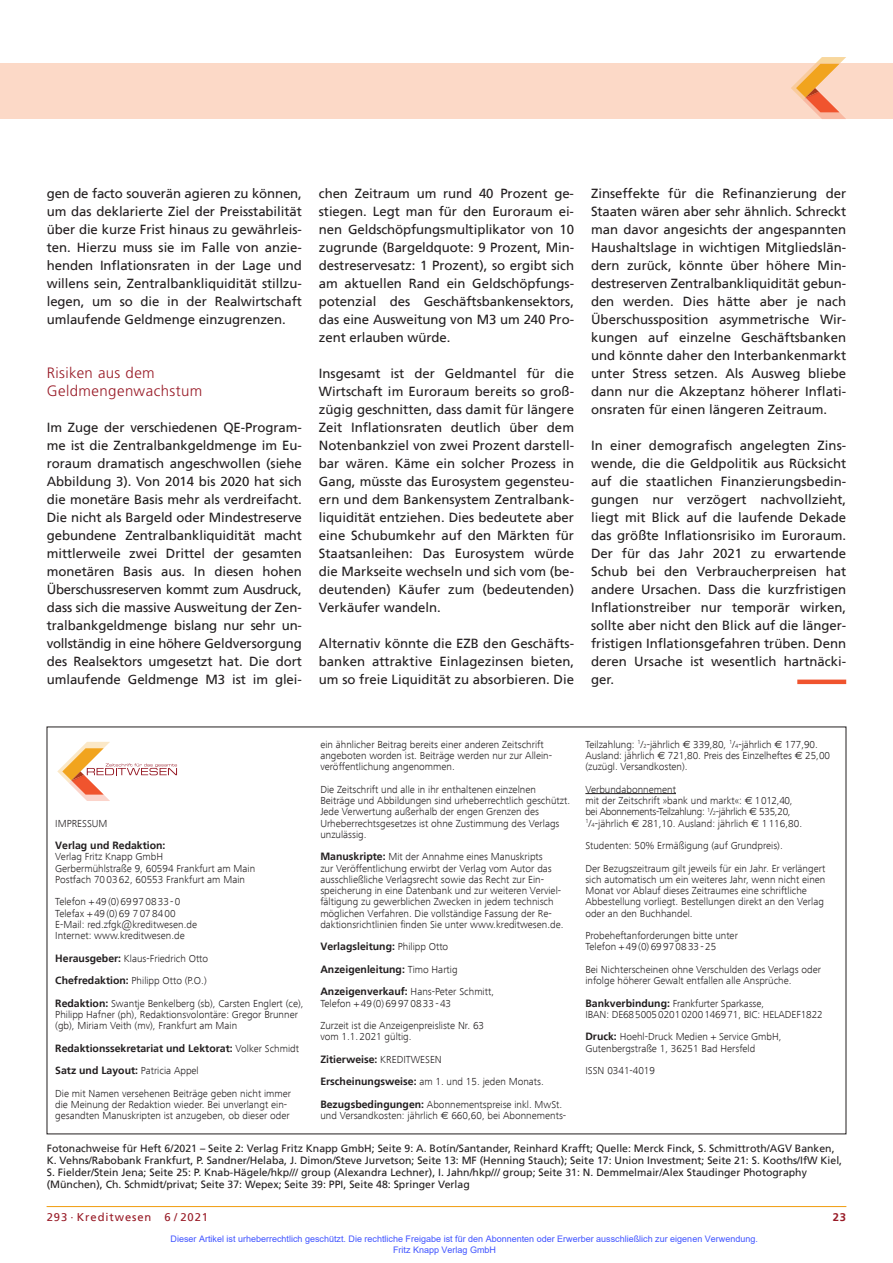
<style>
.page{position:relative;width:893px;height:1263px;background:#fff}
.page>*{position:absolute;margin:0;border:0;box-sizing:border-box;transform-origin:0 0}
.t1{font:300 15px/18px "Frutiger";letter-spacing:.025em;color:#981a26}
.t2{font:13.2px/18px "Frutiger";color:#231f20;text-align:justify}
.t3{font:11.25px "Frutiger";letter-spacing:.08em;color:#981a26}
.t4{font:700 11.25px "Frutiger";color:#981a26}
.t5{font:300 10.5px/11.2px "Frutiger Next Com";color:#231f20}
.t6{font:10.5px/12px "Frutiger";color:#231f20}
.t7{font:700 10.5px/22.5px "Frutiger";color:#231f20}
.t8{font:9px/10.8px "Arial";color:#4054ff}
.s1{font-family:"Frutiger";font-weight:700}
.s2{font-family:"Frutiger Next Com";font-weight:300}
.s3{font-family:"Euro Sans";font-weight:400}
.s4{font-size:6.15px}
</style>
<div class="page">
<hr style="left:47px;top:1206px;width:799px;height:1px;background:#f1a31e">
<div style="left:0;top:64px;width:893px;height:55px;background:#fcd9c7"></div>
<svg style="left:791px;top:57px;width:55px;height:62px"></svg>
<div style="left:797px;top:679px;width:49px;height:5px;background:#f0542e"></div>
<svg style="left:57px;top:742px;width:120px;height:59px"></svg>
<hr style="left:585px;top:793px;width:91px;height:1px;background:#231f20">
<p class="t2" style="left:47px;top:185px;width:257px">gen de facto souverän agieren zu können, um das deklarierte Ziel der Preisstabilität über die kurze Frist hinaus zu gewährleis&shy;ten. Hierzu muss sie im Falle von anzie&shy;henden Inflationsraten in der Lage und willens sein, Zentralbankliquidität stillzu&shy;legen, um so die in der Realwirtschaft umlaufende Geldmenge einzugrenzen.</p>
<p class="t1" style="left:47px;top:364px;width:157px">Risiken aus dem<br>Geldmengenwachstum</p>
<p class="t2" style="left:47px;top:419px;width:257px">Im Zuge der verschiedenen QE-Program&shy;me ist die Zentralbankgeldmenge im Eu&shy;roraum dramatisch angeschwollen (siehe Abbildung 3). Von 2014 bis 2020 hat sich die monetäre Basis mehr als verdreifacht.<br>Die nicht als Bargeld oder Mindestreserve gebundene Zentralbankliquidität macht mittlerweile zwei Drittel der gesamten monetären Basis aus. In diesen hohen Überschussreserven kommt zum Ausdruck, dass sich die massive Ausweitung der Zen&shy;tralbankgeldmenge bislang nur sehr un&shy;vollständig in eine höhere Geldversorgung des Realsektors umgesetzt hat. Die dort umlaufende Geldmenge M3 ist im glei-</p>
<p class="t2" style="left:319px;top:185px;width:257px">chen Zeitraum um rund 40 Prozent ge&shy;stiegen. Legt man für den Euroraum ei&shy;nen Geldschöpfungsmultiplikator von 10 zugrunde (Bargeldquote: 9 Prozent, Min&shy;destreservesatz: 1 Prozent), so ergibt sich am aktuellen Rand ein Geldschöpfungs&shy;potenzial des Geschäftsbankensektors, das eine Ausweitung von M3 um 240 Pro&shy;zent erlauben würde.</p>
<p class="t2" style="left:319px;top:365px;width:257px">Insgesamt ist der Geldmantel für die Wirtschaft im Euroraum bereits so groß&shy;zügig geschnitten, dass damit für längere Zeit Inflationsraten deutlich über dem Notenbankziel von zwei Prozent darstell&shy;bar wären. Käme ein solcher Prozess in Gang, müsste das Eurosystem gegensteu&shy;ern und dem Bankensystem Zentralbank&shy;liquidität entziehen. Dies bedeutete aber eine Schubumkehr auf den Märkten für Staatsanleihen: Das Eurosystem würde die Markseite wechseln und sich vom (be&shy;deutenden) Käufer zum (bedeutenden)<br>Verkäufer wandeln.</p>
<p class="t2" style="left:319px;top:635px;width:257px">Alternativ könnte die EZB den Geschäfts&shy;banken attraktive Einlagezinsen bieten, um so freie Liquidität zu absorbieren. Die</p>
<p class="t2" style="left:591px;top:185px;width:257px">Zinseffekte für die Refinanzierung der Staaten wären aber sehr ähnlich. Schreckt man davor angesichts der angespannten Haushaltslage in wichtigen Mitgliedslän&shy;dern zurück, könnte über höhere Min&shy;destreserven Zentralbankliquidität gebun&shy;den werden. Dies hätte aber je nach Überschussposition asymmetrische Wir&shy;kungen auf einzelne Geschäftsbanken und könnte daher den Interbankenmarkt unter Stress setzen. Als Ausweg bliebe dann nur die Akzeptanz höherer Inflati&shy;onsraten für einen längeren Zeitraum.</p>
<p class="t2" style="left:591px;top:437px;width:257px">In einer demografisch angelegten Zins&shy;wende, die die Geldpolitik aus Rücksicht auf die staatlichen Finanzierungsbedin&shy;gungen nur verzögert nachvollzieht, liegt mit Blick auf die laufende Dekade das größte Inflationsrisiko im Euroraum.<br>Der für das Jahr 2021 zu erwartende Schub bei den Verbraucherpreisen hat andere Ursachen. Dass die kurzfristigen Inflationstreiber nur temporär wirken, sollte aber nicht den Blick auf die länger&shy;fristigen Inflationsgefahren trüben. Denn deren Ursache ist wesentlich hartnäcki&shy;ger.</p>
<p class="t5" style="left:55px;top:817px;width:54px">IMPRESSUM</p>
<p class="t7" style="left:55px;top:835px;width:112px">Verlag und Redaktion:</p>
<p class="t5" style="left:55px;top:851px;width:201px">Verlag Fritz Knapp GmbH<br>Gerbermühlstraße 9, 60594 Frankfurt am Main<br>Postfach 700362, 60553 Frankfurt am Main</p>
<p class="t5" style="left:55px;top:896px;width:143px">Telefon +49(0)69970833-0<br>Telefax +49(0)69 7078400<br>E-Mail: red.zfgk@kreditwesen.de<br>Internet: www.kreditwesen.de</p>
<p class="t5" style="left:55px;top:947px;width:250px;line-height:22.5px"><span class="s1">Herausgeber:</span> Klaus-Friedrich Otto<br><span class="s1">Chefredaktion:</span> Philipp Otto (P.O.)<br><span class="s1">Redaktion:</span> Swantje Benkelberg (sb), Carsten Englert (ce),</p>
<p class="t5" style="left:55px;top:1009px;width:244px">Philipp Hafner (ph), Redaktionsvolontäre: Gregor Brunner (gb), Miriam Veith (mv), Frankfurt am Main</p>
<p class="t7" style="left:55px;top:1037px;width:245px">Redaktionssekretariat und Lektorat: <span class="s2">Volker Schmidt<br></span>Satz und Layout: <span class="s2">Patricia Appel</span></p>
<p class="t5" style="left:55px;top:1087px;width:237px">Die mit Namen versehenen Beiträge geben nicht immer die Meinung der Redaktion wieder. Bei unverlangt ein&shy;gesandten Manuskripten ist anzugeben, ob dieser oder</p>
<p class="t5" style="left:320px;top:739px;width:233px">ein ähnlicher Beitrag bereits einer anderen Zeitschrift angeboten worden ist. Beiträge werden nur zur Allein&shy;veröffentlichung angenommen.</p>
<p class="t5" style="left:320px;top:784px;width:251px">Die Zeitschrift und alle in ihr enthaltenen einzelnen Beiträge und Abbildungen sind urheberrechtlich geschützt.<br>Jede Verwertung außerhalb der engen Grenzen des Urheberrechtsgesetzes ist ohne Zustimmung des Verlags unzulässig.</p>
<p class="t5" style="left:320px;top:851px;width:245px"><span class="s1">Manuskripte:</span> Mit der Annahme eines Manuskripts<br>zur Veröffentlichung erwirbt der Verlag vom Autor das ausschließliche Verlagsrecht sowie das Recht zur Ein&shy;speicherung in eine Datenbank und zur weiteren Verviel&shy;fältigung zu gewerblichen Zwecken in jedem technisch möglichen Verfahren. Die vollständige Fassung der Re&shy;dak-tionsricht-linien finden Sie unter www.kreditwesen.de.</p>
<p class="t7" style="left:320px;top:936px;width:139px">Verlagsleitung: <span class="s2">Philipp Otto<br></span>Anzeigenleitung: <span class="s2">Timo Hartig</span></p>
<p class="t5" style="left:320px;top:986px;width:175px"><span class="s1">Anzeigenverkauf:</span> Hans-Peter Schmitt,<br>Telefon +49(0)69970833-43</p>
<p class="t5" style="left:320px;top:1020px;width:165px">Zurzeit ist die Anzeigenpreisliste Nr. 63 vom 1.1.2021 gültig.</p>
<p class="t7" style="left:320px;top:1048px;width:123px">Zitierweise: <span class="s2">KREDITWESEN</span></p>
<p class="t5" style="left:320px;top:1070px;width:243px;line-height:22.5px"><span class="s1">Erscheinungsweise:</span> am 1. und 15. jeden Monats.<br><span class="s1">Bezugsbedingungen:</span> Abonnementspreise inkl. MwSt.</p>
<p class="t5" style="left:320px;top:1110px;width:247px">und Versandkosten: jährlich <span class="s3">R</span> 660,60, bei Abonnements-</p>
<p class="t5" style="left:585px;top:739px;width:246px">Teilzahlung: <sup>1</sup>/<span class="s4">2</span>-jährlich <span class="s3">R</span> 339,80, <sup>1</sup>/<span class="s4">4</span>-jährlich <span class="s3">R</span> 177,90.<br>Ausland: jährlich <span class="s3">R</span> 721,80. Preis des Einzelheftes <span class="s3">R</span> 25,00 (zuzügl. Versandkosten).</p>
<p class="t5" style="left:585px;top:784px;width:218px">Verbundabonnement<br>mit der Zeitschrift »bank und markt«: <span class="s3">R</span> 1012,40, bei Abonnements-Teilzahlung: <sup>1</sup>/<span class="s4">2</span>-jährlich <span class="s3">R</span> 535,20, <sup>1</sup>/<span class="s4">4</span>-jährlich <span class="s3">R</span> 281,10. Ausland: jährlich <span class="s3">R</span> 1116,80.</p>
<p class="t5" style="left:585px;top:834px;width:241px;line-height:22.5px">Studenten: 50% Ermäßigung (auf Grundpreis).<br>Der Bezugszeitraum gilt jeweils für ein Jahr. Er verlängert</p>
<p class="t5" style="left:585px;top:874px;width:241px">sich automatisch um ein weiteres Jahr, wenn nicht einen Monat vor Ablauf dieses Zeitraumes eine schriftliche Abbestellung vorliegt. Bestellungen direkt an den Verlag oder an den Buchhandel.</p>
<p class="t5" style="left:585px;top:930px;width:154px">Probeheftanforderungen bitte unter<br>Telefon +49(0)69970833-25</p>
<p class="t5" style="left:585px;top:964px;width:237px">Bei Nichterscheinen ohne Verschulden des Verlags oder infolge höherer Gewalt entfallen alle Ansprüche.</p>
<p class="t5" style="left:585px;top:997px;width:239px"><span class="s1">Bankverbindung:</span> Frankfurter Sparkasse,<br>IBAN: DE68500502010200146971, BIC: HELADEF1822</p>
<p class="t5" style="left:585px;top:1031px;width:198px"><span class="s1">Druck:</span> Hoehl-Druck Medien + Service GmbH,<br>Gutenbergstraße 1, 36251 Bad Hersfeld</p>
<p class="t5" style="left:585px;top:1065px;width:71px">ISSN 0341-4019</p>
<p class="t6" style="left:47px;top:1143px;width:797px">Fotonachweise für Heft 6/2021 – Seite 2: Verlag Fritz Knapp GmbH; Seite 9: A. Botín/Santander, Reinhard Krafft; Quelle: Merck Finck, S. Schmittroth/AGV Banken, K. Vehns/Rabobank Frankfurt, P. Sandner/Helaba, J. Dimon/Steve Jurvetson; Seite 13: MF (Henning Stauch); Seite 17: Union Investment; Seite 21: S. Kooths/IfW Kiel, S. Fielder/Stein Jena; Seite 25: P. Knab-Hägele/hkp/// group (Alexandra Lechner), I. Jahn/hkp/// group; Seite 31: N. Demmelmair/Alex Staudinger Photography (München), Ch. Schmidt/privat; Seite 37: Wepex; Seite 39: PPI, Seite 48: Springer Verlag</p>
<p class="t3" style="left:47px;top:1211px;width:163px">293 · Kreditwesen 6 / 2021</p>
<p class="t4" style="left:833px;top:1211px;width:15px">23</p>
<p class="t8" style="left:393px;top:1233px;width:366px;text-indent:-223px">Dieser Artikel ist urheberrechtlich geschützt. Die rechtliche Freigabe ist für den Abonnenten oder Erwerber ausschließlich zur eigenen Verwendung.<br>Fritz Knapp Verlag GmbH</p>
</div>
